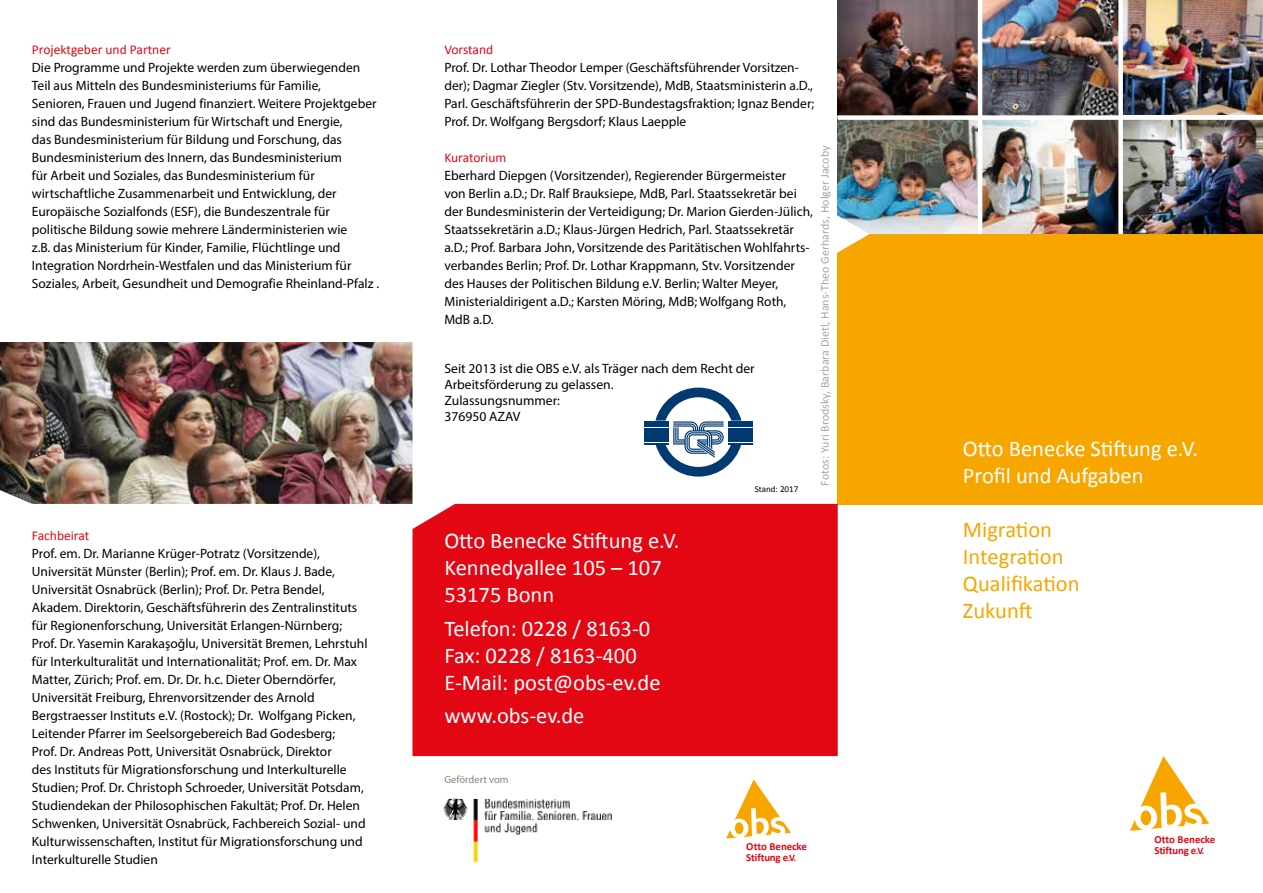
<style>
.page{position:relative;width:1263px;height:893px;background:#fff}
.page>*{position:absolute;margin:0;border:0;box-sizing:border-box;transform-origin:0 0}
.t1{font:22.5px/27px "Calibri";color:#fff}
.t2{font:22.5px/27px "Calibri";color:#f7a600}
.t3{font:13.5px/18px "Myriad Pro";color:#000}
.t4{font:13.5px "Calibri";color:#e30613}
.t5{font:12px "Calibri";color:#a8a79f}
.t6{font:700 10.8px/11.6px "Calibri";letter-spacing:-.01em;color:#e30613}
.t7{font:10.5px "Myriad Pro";color:#878575}
.t8{font:9px "Calibri";color:#000}
.s1{font-size:8.85px}
.s2{font-size:10.05px}
</style>
<div class="page">
<svg style="left:1130px;top:756px;width:79px;height:75px"></svg>
<svg style="left:726px;top:779px;width:65px;height:59px"></svg>
<img style="left:443px;top:797px;width:169px;height:66px">
<img style="left:838px;top:0;width:140px;height:115px">
<img style="left:982px;top:0;width:136px;height:115px">
<img style="left:1123px;top:0;width:140px;height:115px">
<img style="left:1123px;top:120px;width:140px;height:114px">
<img style="left:870px;top:120px;width:248px;height:114px">
<hr style="left:978px;top:0;width:4px;height:240px;background:#fff">
<div style="left:840px;top:234px;width:423px;height:270px;background:#f7a600"></div>
<img style="left:837px;top:105px;width:33px;height:258px">
<svg style="left:644px;top:388px;width:109px;height:89px"></svg>
<div style="left:412px;top:504px;width:426px;height:252px;background:#e30613"></div>
<img style="left:0;top:342px;width:412px;height:162px">
<p class="t4" style="left:32px;top:41px;width:140px">Projektgeber und Partner</p>
<p class="t3" style="left:32px;top:58px;width:349px">Die Programme und Projekte werden zum überwiegenden Teil aus Mitteln des Bundesministeriums für Familie,<br>Senioren, Frauen und Jugend finanziert. Weitere Projektgeber sind das Bundesministerium für Wirtschaft und Energie,<br>das Bundesministerium für Bildung und Forschung, das Bundesministerium des Innern, das Bundesministerium<br>für Arbeit und Soziales, das Bundesministerium für wirtschaftliche Zusammenarbeit und Entwicklung, der Europäische Sozialfonds (ESF), die Bundeszentrale für politische Bildung sowie mehrere Länderministerien wie<br>z.B. das Ministerium für Kinder, Familie, Flüchtlinge und Integration Nordrhein-Westfalen und das Ministerium für Soziales, Arbeit, Gesundheit und Demografie Rheinland-Pfalz .</p>
<p class="t4" style="left:32px;top:527px;width:59px">Fachbeirat</p>
<p class="t3" style="left:32px;top:544px;width:337px">Prof. em. Dr. Marianne Krüger-Potratz (Vorsitzende), Universität Münster (Berlin); Prof. em. Dr. Klaus J. Bade, Universität Osnabrück (Berlin); Prof. Dr. Petra Bendel, Akadem. Direktorin, Geschäftsführerin des Zentralinstituts für Regionenforschung, Universität Erlangen-Nürnberg; Prof. Dr. Yasemin Karakaşoğlu, Universität Bremen, Lehrstuhl für Interkulturalität und Internationalität; Prof. em. Dr. Max Matter, Zürich; Prof. em. Dr. Dr. h.c. Dieter Oberndörfer, Universität Freiburg, Ehrenvorsitzender des Arnold Bergstraesser Instituts e.V. (Rostock); Dr. Wolfgang Picken, Leitender Pfarrer im Seelsorgebereich Bad Godesberg;<br>Prof. Dr. Andreas Pott, Universität Osnabrück, Direktor<br>des Instituts für Migrationsforschung und Interkulturelle Studien; Prof. Dr. Christoph Schroeder, Universität Potsdam, Studiendekan der Philosophischen Fakultät; Prof. Dr. Helen Schwenken, Universität Osnabrück, Fachbereich Sozial- und Kulturwissenschaften, Institut für Migrationsforschung und Interkulturelle Studien</p>
<p class="t4" style="left:444px;top:41px;width:50px">Vorstand</p>
<p class="t3" style="left:444px;top:58px;width:371px">Prof. Dr. Lothar Theodor Lemper (Geschäftsführender Vorsitzen&shy;der); Dagmar Ziegler (Stv. Vorsitzende), MdB, Staatsministerin a.D., Parl. Geschäftsführerin der SPD-Bundestagsfraktion; Ignaz Bender; Prof. Dr. Wolfgang Bergsdorf; Klaus Laepple</p>
<p class="t4" style="left:444px;top:149px;width:63px">Kuratorium</p>
<p class="t3" style="left:444px;top:166px;width:370px">Eberhard Diepgen (Vorsitzender), Regierender Bürgermeister<br>von Berlin a.D.; Dr. Ralf Brauksiepe, MdB, Parl. Staatssekretär bei der Bundesministerin der Verteidigung; Dr. Marion Gierden-Jülich, Staatssekretärin a.D.; Klaus-Jürgen Hedrich, Parl. Staatssekretär a.D.; Prof. Barbara John, Vorsitzende des Paritätischen Wohlfahrts&shy;verbandes Berlin; Prof. Dr. Lothar Krappmann, Stv. Vorsitzender des Hauses der Politischen Bildung e.V. Berlin; Walter Meyer, Ministerialdirigent a.D.; Karsten Möring, MdB; Wolfgang Roth, MdB a.D.</p>
<p class="t3" style="left:444px;top:360px;width:312px;line-height:16.2px">Seit 2013 ist die OBS e.V. als Träger nach dem Recht der<br>Arbeitsförderung zu gelassen.<br>Zulassungsnummer:<br>376950 AZAV</p>
<p class="t5" style="left:817px;top:486px;width:341px;rotate:-90deg">Fotos: Yuri Brodsky, Barbara Dietl, Hans-Theo Gerhards, Holger Jacoby</p>
<p class="t8" style="left:755px;top:483px;width:45px">Stand: 2017</p>
<h1 class="t1" style="left:444px;top:527px;width:237px">Otto Benecke Stiftung e.V.<br>Kennedyallee 105 – 107<br>53175 Bonn</h1>
<h1 class="t1" style="left:444px;top:615px;width:218px">Telefon: 0228 / 8163-0<br>Fax: 0228 / 8163-400<br>E-Mail: post@obs-ev.de</h1>
<h1 class="t1" style="left:444px;top:702px;width:142px">www.obs-ev.de</h1>
<p class="t7" style="left:444px;top:773px;width:66px">Gefördert vom</p>
<p class="t6" style="left:746px;top:840px;width:62px">Otto Benecke<br>Stiftung e<span class="s1">.</span><span class="s2">V</span><span class="s1">.</span></p>
<h1 class="t1" style="left:963px;top:435px;width:237px">Otto Benecke Stiftung e.V.<br>Profil und Aufgaben</h1>
<h1 class="t2" style="left:963px;top:516px;width:118px">Migration<br>Integration<br>Qualifikation<br>Zukunft</h1>
<p class="t6" style="left:1154px;top:833px;width:62px">Otto Benecke<br>Stiftung e<span class="s1">.</span><span class="s2">V</span><span class="s1">.</span></p>
</div>
